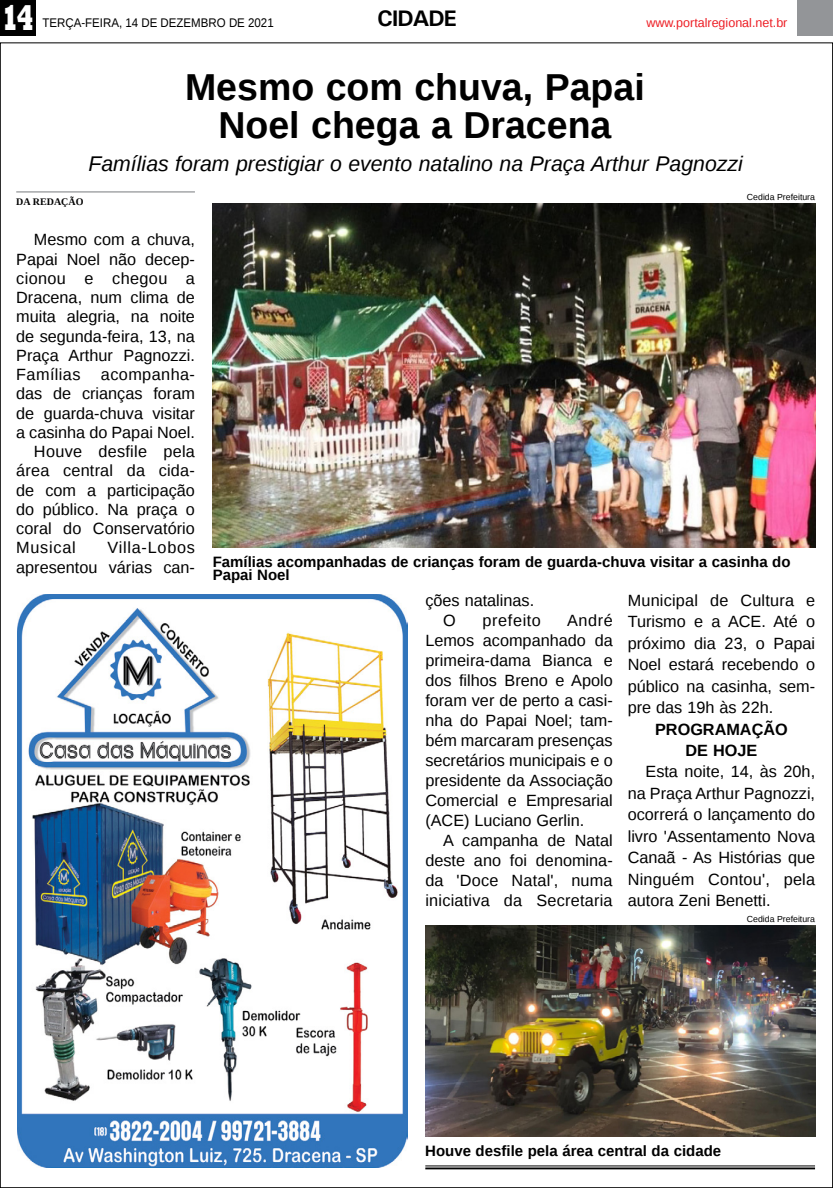
<style>
.page{position:relative;width:833px;height:1188px;background:#fff}
.page>*{position:absolute;margin:0;border:0;box-sizing:border-box;transform-origin:0 0}
.TÍTULO{font:700 37.5px/37.5px "Liberation Sans";color:#000;text-align:center}
.t1{font:800 36.12px "Rockwell";color:#fff;scale:.7 1}
.TITULO_PG{font:700 22.5px "Univers";letter-spacing:-.04em;color:#000}
.LINHA_FINA{font:italic 21.25px "Liberation Sans";color:#000}
.MATÉRIA{font:16.25px/19.2px "Liberation Sans";color:#000;text-align:justify}
.MATÉRIA-2{font:700 16.25px/21.4px "Liberation Sans";color:#000;text-align:center}
.MATÉRIA-3{font:16.25px "Liberation Sans";letter-spacing:.035em;color:#000}
.LEGENDA{font:700 15px/13.8px "Liberation Sans";color:#000}
.DATA_PG{font:12.5px "Liberation Sans";color:#000;scale:.92 1}
.DATA_PG-2{font:12.5px "Liberation Sans";color:#ed1d24}
.CRÉDITO_NOME{font:700 10px "Liberation Serif";color:#000}
.CRÉDITO_FOTO{font:8.75px "Liberation Sans";color:#000}
</style>
<div class="page">
<div style="left:0;top:0;width:35px;height:35px;background:#000"></div>
<div style="left:797px;top:0;width:36px;height:35px;background:#939598"></div>
<img style="left:18px;top:594px;width:389px;height:573px">
<hr style="left:425px;top:1165px;width:390px;height:1px;background:#000101">
<hr style="left:425px;top:1167px;width:390px;height:1px;background:#000101">
<img style="left:213px;top:203px;width:602px;height:344px">
<hr style="left:16px;top:191px;width:179px;height:1px;background:#939598">
<img style="left:425px;top:925px;width:390px;height:210px">
<p class="t1" style="left:2px;top:-3px;width:48px">14</p>
<p class="DATA_PG" style="left:42px;top:15px;width:253px">TERÇA-FEIRA, 14 DE DEZEMBRO DE 2021</p>
<p class="TITULO_PG" style="left:377px;top:5px;width:81px">CIDADE</p>
<p class="DATA_PG-2" style="left:646px;top:15px;width:143px">www.portalregional.net.br</p>
<p class="TÍTULO" style="left:185px;top:68px;width:461px">Mesmo com chuva, Papai<br>Noel chega a Dracena</p>
<p class="LINHA_FINA" style="left:88px;top:149px;width:656px">Famílias foram prestigiar o evento natalino na Praça Arthur Pagnozzi</p>
<p class="CRÉDITO_NOME" style="left:16px;top:195px;width:69px">DA REDAÇÃO</p>
<p class="MATÉRIA" style="left:16px;top:230px;width:180px;text-indent:18px">Mesmo com a chuva, Papai Noel não decep&shy;cionou e chegou a Dracena, num clima de muita alegria, na noite de segunda-feira, 13, na Praça Arthur Pagnozzi.<br>Famílias acompanha&shy;das de crianças foram de guarda-chuva visitar a casinha do Papai Noel.</p>
<p class="MATÉRIA" style="left:16px;top:442px;width:180px;text-indent:18px">Houve desfile pela área central da cida&shy;de com a participação do público. Na praça o coral do Conservatório Musical</p>
<p class="MATÉRIA" style="left:16px;top:538px;width:180px;text-align:right">Villa-Lobos<br>apresentou várias can-</p>
<p class="CRÉDITO_FOTO" style="left:747px;top:192px;width:70px">Cedida Prefeitura</p>
<p class="LEGENDA" style="left:213px;top:554px;width:579px">Famílias acompanhadas de crianças foram de guarda-chuva visitar a casinha do<br>Papai Noel</p>
<p class="MATÉRIA" style="left:425px;top:591px;width:110px">ções natalinas.</p>
<p class="MATÉRIA" style="left:443px;top:611px;width:14px">O</p>
<p class="MATÉRIA-3" style="left:482px;top:611px;width:60px">prefeito</p>
<p class="MATÉRIA" style="left:425px;top:610px;width:189px;line-height:20px;text-indent:142px">André Lemos acompanhado da primeira-dama Bianca e dos filhos Breno e Apolo foram ver de perto a casi&shy;nha do Papai Noel; tam&shy;bém marcaram presenças secretários municipais e o presidente da Associação Comercial e Empresarial (ACE) Luciano Gerlin.</p>
<p class="MATÉRIA" style="left:425px;top:830px;width:189px;line-height:20px;text-indent:18px">A campanha de Natal deste ano foi denomina&shy;da 'Doce Natal', numa iniciativa da Secretaria</p>
<p class="MATÉRIA" style="left:628px;top:590px;width:189px;line-height:21.4px">Municipal de Cultura e Turismo e a ACE. Até o próximo dia 23, o Papai Noel estará recebendo o público na casinha, sem&shy;pre das 19h às 22h.</p>
<p class="MATÉRIA-2" style="left:655px;top:717px;width:134px">PROGRAMAÇÃO<br>DE HOJE</p>
<p class="MATÉRIA" style="left:628px;top:761px;width:189px;line-height:21.4px;text-indent:18px">Esta noite, 14, às 20h, na Praça Arthur Pagnozzi, ocorrerá o lançamento do livro 'Assentamento Nova Canaã - As Histórias que Ninguém Contou', pela autora Zeni Benetti.</p>
<p class="CRÉDITO_FOTO" style="left:747px;top:913px;width:70px">Cedida Prefeitura</p>
<p class="LEGENDA" style="left:425px;top:1143px;width:297px">Houve desfile pela área central da cidade</p>
</div>
